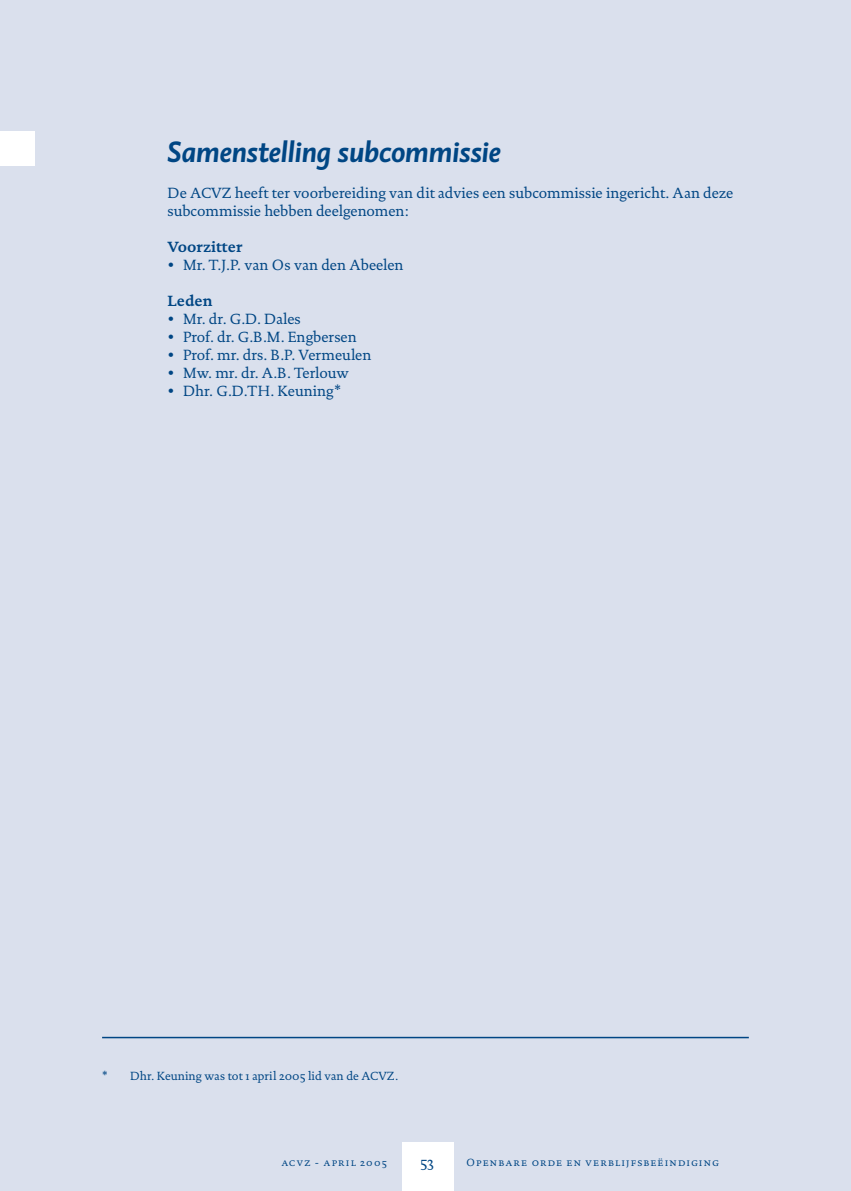
<style>
.page{position:relative;width:851px;height:1191px;background:#fff}
.page>*{position:absolute;margin:0;border:0;box-sizing:border-box;transform-origin:0 0}
.t1{font:italic 700 30px "DTL Caspari ST";color:#004684}
.t2{font:15px/18px "DTL Documenta ST";color:#004684}
.t3{font:700 15px "DTL Documenta ST";color:#004684}
.t4{font:12px "DTL Documenta ST";color:#004684}
.t5{font:10.5px "DTL Documenta T Caps";letter-spacing:.11em;color:#004684}
</style>
<div class="page">
<div style="left:0;top:0;width:850px;height:1191px;background:#dae0ed"></div>
<hr style="left:102px;top:1036px;width:646px;height:2px;background:#004684">
<div style="left:0;top:131px;width:35px;height:35px;background:#fff"></div>
<div style="left:402px;top:1142px;width:51px;height:49px;background:#fff"></div>
<h1 class="t1" style="left:167px;top:133px;width:335px">Samenstelling subcommissie</h1>
<p class="t2" style="left:167px;top:184px;width:567px">De ACVZ heeft ter voorbereiding van dit advies een subcommissie ingericht. Aan deze subcommissie hebben deelgenomen:</p>
<p class="t3" style="left:167px;top:238px;width:76px">Voorzitter</p>
<p class="t2" style="left:167px;top:256px;width:238px">• Mr. T.J.P. van Os van den Abeelen</p>
<p class="t3" style="left:167px;top:292px;width:47px">Leden</p>
<p class="t2" style="left:167px;top:310px;width:135px">• Mr. dr. G.D. Dales</p>
<p class="t2" style="left:167px;top:328px;width:191px">• Prof. dr. G.B.M. Engbersen</p>
<p class="t2" style="left:167px;top:346px;width:205px">• Prof. mr. drs. B.P. Vermeulen</p>
<p class="t2" style="left:167px;top:364px;width:183px">• Mw. mr. dr. A.B. Terlouw</p>
<p class="t2" style="left:167px;top:382px;width:176px">• Dhr. G.D.TH. Keuning*</p>
<p class="t4" style="left:102px;top:1068px;width:298px">* Dhr. Keuning was tot 1 april 2005 lid van de ACVZ.</p>
<p class="t5" style="left:281px;top:1155px;width:107px">acvz - april 2005</p>
<p class="t2" style="left:420px;top:1153px;width:16px">53</p>
<p class="t5" style="left:466px;top:1155px;width:254px">Openbare orde en verblijfsbeëindiging</p>
</div>
